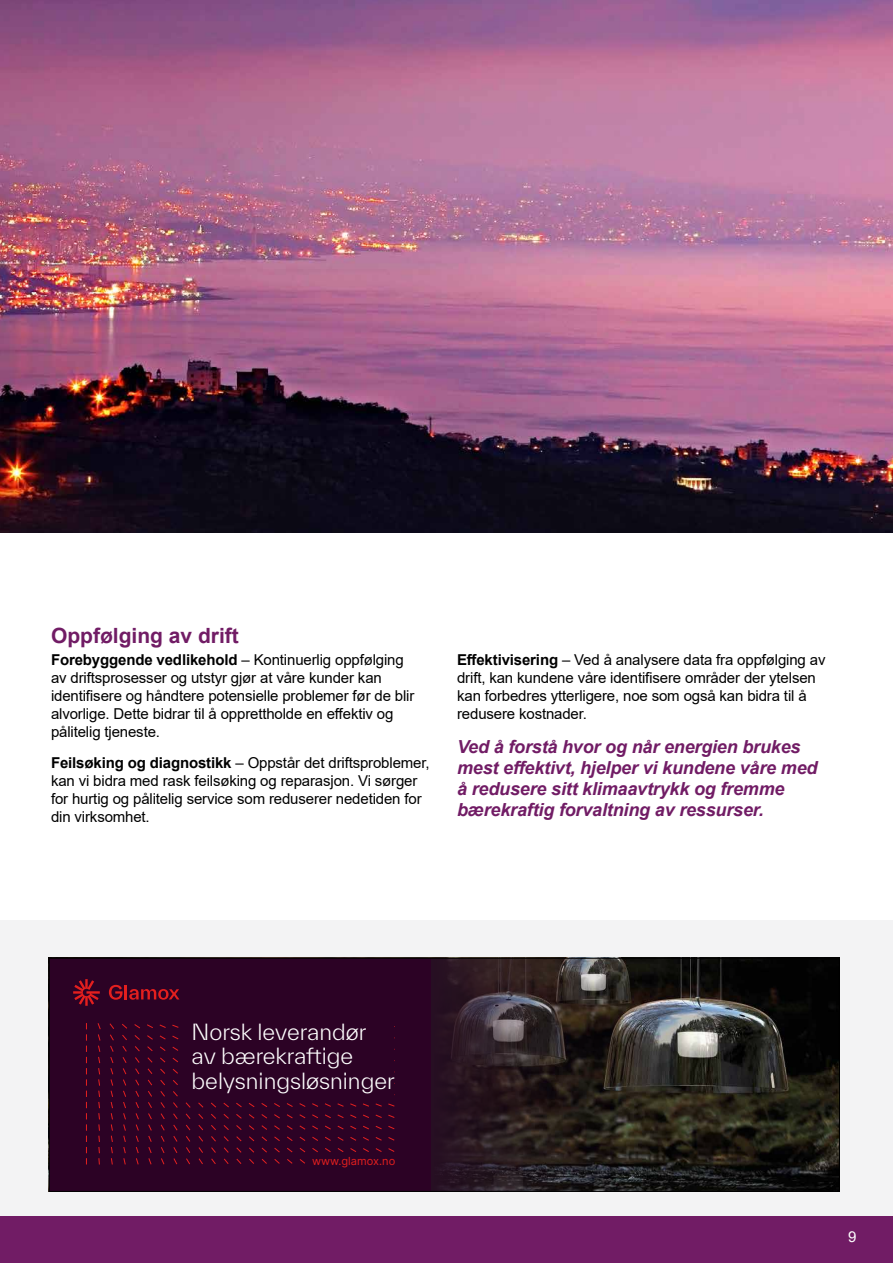
<style>
.page{position:relative;width:893px;height:1263px;background:#fff}
.page>*{position:absolute;margin:0;border:0;box-sizing:border-box;transform-origin:0 0}
.t1{font:300 21.45px/24.6px "TWK Everett";color:#fff}
.t2{font:700 21px "Arial";color:#711c65}
.t3{font:italic 700 18px/21px "Arial";letter-spacing:-.01em;color:#711c65}
.t4{font:15px/18px "Arial";letter-spacing:-.01em;color:#000}
.t5{font:15px "Arial";color:#fff}
.t6{font:11.1px "Inter";color:#e41f1e}
.s1{font-weight:700}
</style>
<div class="page">
<div style="left:0;top:921px;width:893px;height:308px;background:#f3f3f4"></div>
<div style="left:0;top:1216px;width:893px;height:47px;background:#711c65"></div>
<img style="left:0;top:0;width:893px;height:533px">
<div style="left:49px;top:958px;width:383px;height:234px;background:#2c0225"></div>
<svg style="left:73px;top:979px;width:27px;height:27px"></svg>
<svg style="left:109px;top:985px;width:70px;height:15px"></svg>
<svg style="left:86px;top:1023px;width:1px;height:141px"></svg>
<svg style="left:97px;top:1023px;width:4px;height:142px"></svg>
<svg style="left:109px;top:1023px;width:5px;height:142px"></svg>
<svg style="left:122px;top:1024px;width:5px;height:141px"></svg>
<svg style="left:134px;top:1024px;width:261px;height:141px"></svg>
<div style="left:179px;top:1014px;width:215px;height:85px;background:#2c0225"></div>
<div style="left:310px;top:1154px;width:88px;height:24px;background:#2c0225"></div>
<svg style="left:432px;top:960px;width:406px;height:230px;background:#2a2423"></svg>
<div style="left:49px;top:958px;width:791px;height:234px;border:1px solid #000"></div>
<h2 class="t2" style="left:51px;top:621px;width:189px">Oppfølging av drift</h2>
<p class="t4" style="left:51px;top:651px;width:365px"><span class="s1">Forebyggende vedlikehold</span> – Kontinuerlig oppfølging av driftsprosesser og utstyr gjør at våre kunder kan identifisere og håndtere potensielle problemer før de blir alvorlige. Dette bidrar til å opprettholde en effektiv og pålitelig tjeneste.</p>
<p class="t4" style="left:51px;top:754px;width:380px"><span class="s1">Feilsøking og diagnostikk</span> – Oppstår det driftsproblemer, kan vi bidra med rask feilsøking og reparasjon. Vi sørger for hurtig og pålitelig service som reduserer nedetiden for din virksomhet.</p>
<p class="t4" style="left:457px;top:651px;width:370px"><span class="s1">Effektivisering</span> – Ved å analysere data fra oppfølging av drift, kan kundene våre identifisere områder der ytelsen kan forbedres ytterligere, noe som også kan bidra til å redusere kostnader.</p>
<p class="t3" style="left:457px;top:736px;width:362px">Ved å forstå hvor og når energien brukes mest effektivt, hjelper vi kundene våre med å redusere sitt klimaavtrykk og fremme bærekraftig forvaltning av ressurser.</p>
<h1 class="t1" style="left:192px;top:1019px;width:205px">Norsk leverandør av bærekraftige belysningsløsninger</h1>
<p class="t6" style="left:312px;top:1153px;width:85px">www.glamox.no</p>
<p class="t5" style="left:848px;top:1226px;width:10px">9</p>
</div>
